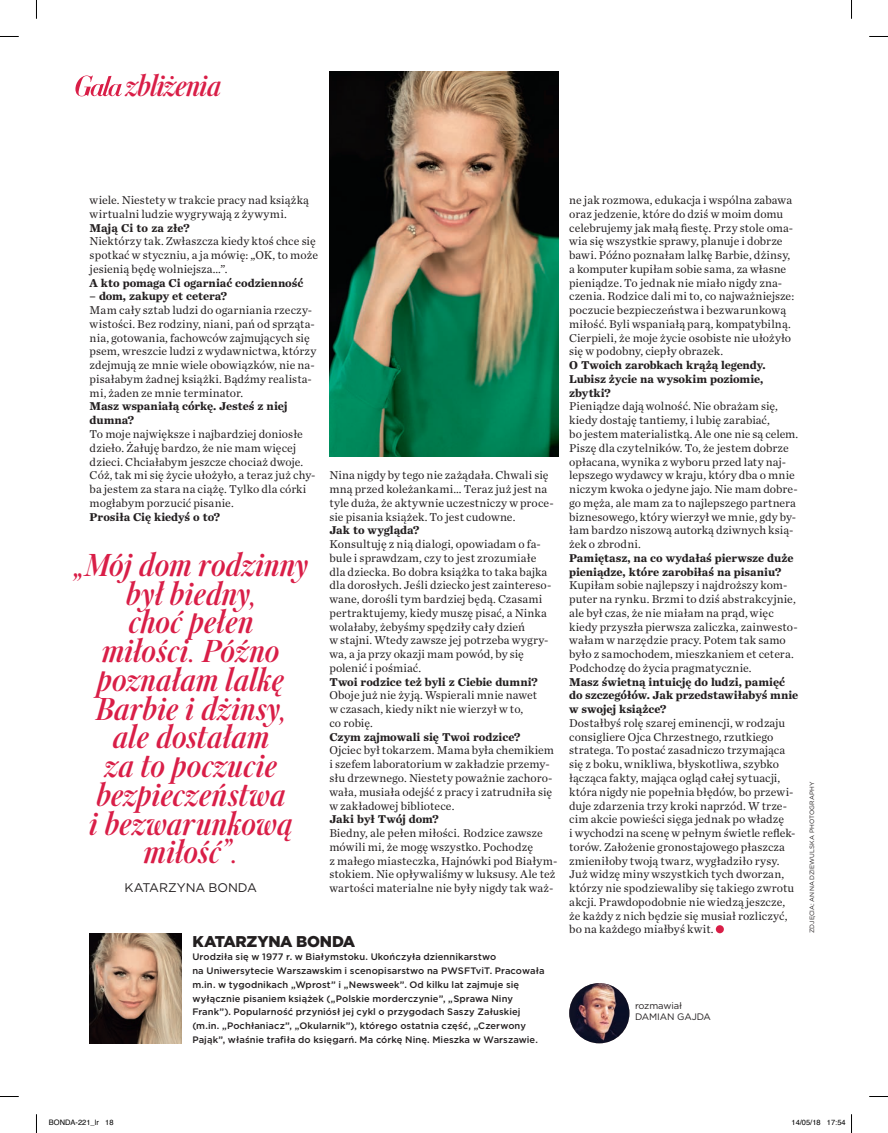
<style>
.page{position:relative;width:888px;height:1133px;background:#fff}
.page>*{position:absolute;margin:0;border:0;box-sizing:border-box;transform-origin:0 0}
.t1{font:31.25px/28.8px "Glanz Gala Medium Txt Italic";letter-spacing:-.01em;color:#d91e47;text-align:center}
.t2{font:28.75px "Glanz Gala Medium Txt Italic";letter-spacing:-.035em;color:#d91e47}
.t3{font:900 15.62px "Gotham";letter-spacing:-.02em;color:#231f20}
.t4{font:12.5px "Gotham";letter-spacing:-.01em;color:#231f20}
.t5{font:11.88px/13.8px "Chronicle Text G1";letter-spacing:.01em;color:#231f20}
.t6{font:700 11.88px/13.8px "Chronicle Text G1";letter-spacing:-.005em;color:#231f20}
.t7{font:500 9.38px/13.8px "Gotham";letter-spacing:.01em;color:#231f20}
.t8{font:9.38px/11.2px "Gotham";letter-spacing:-.01em;color:#231f20}
.t9{font:7.5px "Helvetica";color:#000}
.t10{font:6.25px "Gotham";letter-spacing:.01em;color:#231f20}
</style>
<div class="page">
<svg style="left:75px;top:75px;width:47px;height:21px"></svg>
<img style="left:90px;top:933px;width:92px;height:110px">
<img style="left:329px;top:72px;width:230px;height:384px">
<img style="left:569px;top:983px;width:60px;height:60px;border-radius:30px">
<div style="left:716px;top:925px;width:8px;height:8px;background:#d91e47;border-radius:50%"></div>
<svg style="left:0;top:36px;width:19px;height:1px"></svg>
<svg style="left:869px;top:36px;width:19px;height:1px"></svg>
<svg style="left:0;top:1096px;width:19px;height:1px"></svg>
<svg style="left:869px;top:1096px;width:19px;height:1px"></svg>
<svg style="left:36px;top:0;width:1px;height:19px"></svg>
<svg style="left:36px;top:1114px;width:1px;height:18px"></svg>
<svg style="left:851px;top:0;width:1px;height:19px"></svg>
<svg style="left:851px;top:1114px;width:1px;height:18px"></svg>
<h2 class="t2" style="left:125px;top:68px;width:97px">zbliżenia</h2>
<p class="t5" style="left:90px;top:193px;width:221px">wiele. Niestety w trakcie pracy nad książką wirtualni ludzie wygrywają z żywymi.</p>
<p class="t6" style="left:90px;top:220px;width:102px">Mają Ci to za złe?</p>
<p class="t5" style="left:90px;top:234px;width:230px">Niektórzy tak. Zwłaszcza kiedy ktoś chce się spotkać w styczniu, a ja mówię: „OK, to może jesienią będę wolniejsza...”.</p>
<p class="t6" style="left:90px;top:275px;width:215px">A kto pomaga Ci ogarniać codzienność</p>
<p class="t6" style="left:90px;top:289px;width:139px">– dom, zakupy et cetera?</p>
<p class="t5" style="left:90px;top:303px;width:228px">Mam cały sztab ludzi do ogarniania rzeczy&shy;wistości. Bez rodziny, niani, pań od sprząta&shy;nia, gotowania, fachowców zajmujących się psem, wreszcie ludzi z wydawnictwa, którzy zdejmują ze mnie wiele obowiązków, nie na&shy;pisałabym żadnej książki. Bądźmy realista&shy;mi, żaden ze mnie terminator.</p>
<p class="t6" style="left:90px;top:399px;width:199px">Masz wspaniałą córkę. Jesteś z niej dumna?</p>
<p class="t5" style="left:90px;top:426px;width:227px">To moje największe i najbardziej doniosłe dzieło. Żałuję bardzo, że nie mam więcej dzieci. Chciałabym jeszcze chociaż dwoje.<br>Cóż, tak mi się życie ułożyło, a teraz już chy&shy;ba jestem za stara na ciążę. Tylko dla córki mogłabym porzucić pisanie.</p>
<p class="t6" style="left:90px;top:509px;width:132px">Prosiła Cię kiedyś o to?</p>
<h1 class="t1" style="left:73px;top:550px;width:237px">„Mój dom rodzinny był biedny,<br>choć pełen<br>miłości. Późno poznałam lalkę<br>Barbie i dżinsy,<br>ale dostałam<br>za to poczucie bezpieczeństwa<br>i bezwarunkową miłość”.</h1>
<p class="t4" style="left:125px;top:879px;width:134px">KATARZYNA BONDA</p>
<p class="t5" style="left:329px;top:468px;width:226px">Nina nigdy by tego nie zażądała. Chwali się mną przed koleżankami... Teraz już jest na tyle duża, że aktywnie uczestniczy w proce&shy;sie pisania książek. To jest cudowne.</p>
<p class="t6" style="left:329px;top:522px;width:91px">Jak to wygląda?</p>
<p class="t5" style="left:329px;top:536px;width:223px">Konsultuję z nią dialogi, opowiadam o fa&shy;bule i sprawdzam, czy to jest zrozumiałe dla dziecka. Bo dobra książka to taka bajka dla dorosłych. Jeśli dziecko jest zaintereso&shy;wane, dorośli tym bardziej będą. Czasami pertraktujemy, kiedy muszę pisać, a Ninka wolałaby, żebyśmy spędziły cały dzień<br>w stajni. Wtedy zawsze jej potrzeba wygry&shy;wa, a ja przy okazji mam powód, by się polenić i pośmiać.</p>
<p class="t6" style="left:329px;top:674px;width:210px">Twoi rodzice też byli z Ciebie dumni?</p>
<p class="t5" style="left:329px;top:688px;width:209px">Oboje już nie żyją. Wspierali mnie nawet w czasach, kiedy nikt nie wierzył w to, co robię.</p>
<p class="t6" style="left:329px;top:729px;width:192px">Czym zajmowali się Twoi rodzice?</p>
<p class="t5" style="left:329px;top:743px;width:226px">Ojciec był tokarzem. Mama była chemikiem i szefem laboratorium w zakładzie przemy&shy;słu drzewnego. Niestety poważnie zachoro&shy;wała, musiała odejść z pracy i zatrudniła się w zakładowej bibliotece.</p>
<p class="t6" style="left:329px;top:811px;width:111px">Jaki był Twój dom?</p>
<p class="t5" style="left:329px;top:825px;width:229px">Biedny, ale pełen miłości. Rodzice zawsze mówili mi, że mogę wszystko. Pochodzę<br>z małego miasteczka, Hajnówki pod Białym&shy;stokiem. Nie opływaliśmy w luksusy. Ale też wartości materialne nie były nigdy tak waż-</p>
<h3 class="t3" style="left:192px;top:930px;width:164px">KATARZYNA BONDA</h3>
<p class="t7" style="left:192px;top:950px;width:354px">Urodziła się w 1977 r. w Białymstoku. Ukończyła dziennikarstwo<br>na Uniwersytecie Warszawskim i scenopisarstwo na PWSFTviT. Pracowała m.in. w tygodnikach „Wprost” i „Newsweek”. Od kilku lat zajmuje się wyłącznie pisaniem książek („Polskie morderczynie”, „Sprawa Niny Frank”). Popularność przyniósł jej cykl o przygodach Saszy Załuskiej (m.in. „Pochłaniacz”, „Okularnik”), którego ostatnia część, „Czerwony Pająk”, właśnie trafiła do księgarń. Ma córkę Ninę. Mieszka w Warszawie.</p>
<p class="t5" style="left:569px;top:193px;width:227px">ne jak rozmowa, edukacja i wspólna zabawa oraz jedzenie, które do dziś w moim domu celebrujemy jak małą fiestę. Przy stole oma&shy;wia się wszystkie sprawy, planuje i dobrze bawi. Późno poznałam lalkę Barbie, dżinsy, a komputer kupiłam sobie sama, za własne pieniądze. To jednak nie miało nigdy zna&shy;czenia. Rodzice dali mi to, co najważniejsze: poczucie bezpieczeństwa i bezwarunkową miłość. Byli wspaniałą parą, kompatybilną.<br>Cierpieli, że moje życie osobiste nie ułożyło się w podobny, ciepły obrazek.</p>
<p class="t6" style="left:569px;top:357px;width:198px">O Twoich zarobkach krążą legendy.<br>Lubisz życie na wysokim poziomie, zbytki?</p>
<p class="t5" style="left:569px;top:399px;width:231px">Pieniądze dają wolność. Nie obrażam się, kiedy dostaję tantiemy, i lubię zarabiać,<br>bo jestem materialistką. Ale one nie są celem.<br>Piszę dla czytelników. To, że jestem dobrze opłacana, wynika z wyboru przed laty naj&shy;lepszego wydawcy w kraju, który dba o mnie niczym kwoka o jedyne jajo. Nie mam dobre&shy;go męża, ale mam za to najlepszego partnera biznesowego, który wierzył we mnie, gdy by&shy;łam bardzo niszową autorką dziwnych ksią&shy;żek o zbrodni.</p>
<p class="t6" style="left:569px;top:550px;width:226px">Pamiętasz, na co wydałaś pierwsze duże pieniądze, które zarobiłaś na pisaniu?</p>
<p class="t5" style="left:569px;top:578px;width:230px">Kupiłam sobie najlepszy i najdroższy kom&shy;puter na rynku. Brzmi to dziś abstrakcyjnie, ale był czas, że nie miałam na prąd, więc kiedy przyszła pierwsza zaliczka, zainwesto&shy;wałam w narzędzie pracy. Potem tak samo było z samochodem, mieszkaniem et cetera.<br>Podchodzę do życia pragmatycznie.</p>
<p class="t6" style="left:569px;top:674px;width:231px">Masz świetną intuicję do ludzi, pamięć do szczegółów. Jak przedstawiłabyś mnie w swojej książce?</p>
<p class="t5" style="left:569px;top:715px;width:228px">Dostałbyś rolę szarej eminencji, w rodzaju consigliere Ojca Chrzestnego, rzutkiego stratega. To postać zasadniczo trzymająca się z boku, wnikliwa, błyskotliwa, szybko łącząca fakty, mająca ogląd całej sytuacji, która nigdy nie popełnia błędów, bo przewi&shy;duje zdarzenia trzy kroki naprzód. W trze&shy;cim akcie powieści sięga jednak po władzę<br>i wychodzi na scenę w pełnym świetle reflek&shy;torów. Założenie gronostajowego płaszcza zmieniłoby twoją twarz, wygładziło rysy.<br>Już widzę miny wszystkich tych dworzan, którzy nie spodziewaliby się takiego zwrotu akcji. Prawdopodobnie nie wiedzą jeszcze, że każdy z nich będzie się musiał rozliczyć, bo na każdego miałbyś kwit.</p>
<p class="t10" style="left:808px;top:933px;width:153px;rotate:-90deg">ZDJĘCIA: ANNA DZIEWULSKA PHOTOGRAPHY</p>
<p class="t8" style="left:635px;top:999px;width:78px">rozmawiał<br>DAMIAN GAJDA</p>
<p class="t9" style="left:49px;top:1116px;width:66px">BONDA-221_lr 18</p>
<p class="t9" style="left:791px;top:1116px;width:56px">14/05/18 17:54</p>
</div>
